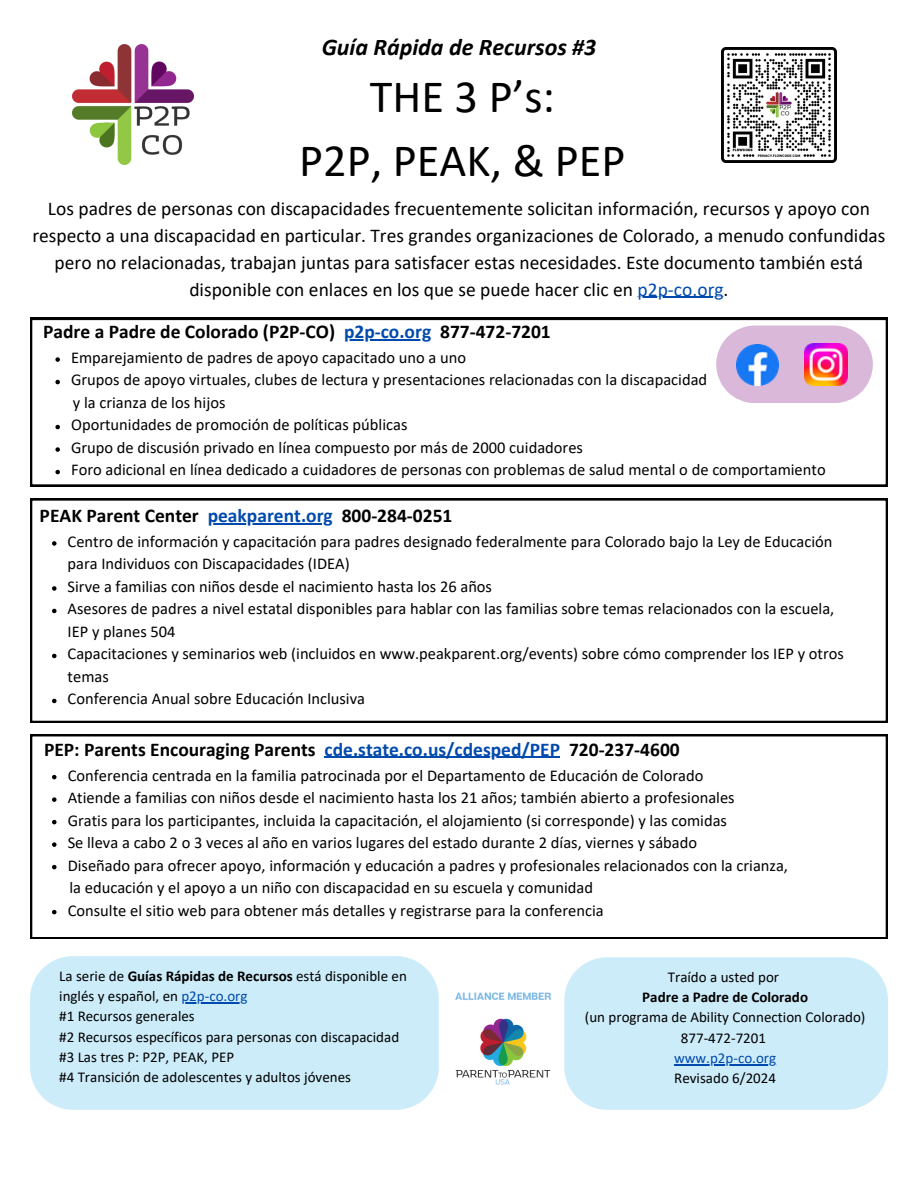
<style>
.page{position:relative;width:918px;height:1188px;background:#fff}
.page>*{position:absolute;margin:0;border:0;box-sizing:border-box;transform-origin:0 0}
.t1{font:46.5px/64.2px "Calibri";color:#000;text-align:center}
.t2{font:italic 700 24px "Calibri";color:#000}
.t3{font:19.5px/27px "Calibri";color:#000;text-align:center}
.t4{font:700 19.5px "Calibri";color:#000}
.t5{font:700 19.5px "Calibri";color:#004aad}
.t6{font:16.5px/22.5px "Calibri";color:#000}
.t7{font:15px "Calibri";color:#000}
.t8{font:700 15px "Calibri";color:#000}
.t9{font:15px "Calibri";color:#004aad}
.s1{color:#004aad}
.s2{color:#000}
.s3{font-weight:700}
</style>
<div class="page">
<img style="left:73px;top:44px;width:120px;height:121px">
<hr style="left:638px;top:297px;width:86px;height:1px;background:#004aad">
<img style="left:721px;top:48px;width:115px;height:114px">
<svg style="left:30px;top:318px;width:858px;height:169px"></svg>
<svg style="left:716px;top:326px;width:157px;height:77px;background:#dfc2de"></svg>
<img style="left:805px;top:343px;width:43px;height:43px">
<img style="left:737px;top:344px;width:42px;height:42px">
<svg style="left:30px;top:498px;width:858px;height:225px"></svg>
<div style="left:30px;top:956px;width:404px;height:154px;background:#cdecf9"></div>
<div style="left:570px;top:957px;width:318px;height:153px;background:#cdecf9"></div>
<img style="left:428px;top:979px;width:149px;height:117px">
<hr style="left:208px;top:523px;width:125px;height:1px;background:#004aad">
<svg style="left:52px;top:541px;width:5px;height:5px"></svg>
<svg style="left:52px;top:586px;width:5px;height:5px"></svg>
<svg style="left:52px;top:609px;width:5px;height:4px"></svg>
<svg style="left:52px;top:654px;width:5px;height:4px"></svg>
<svg style="left:52px;top:699px;width:5px;height:4px"></svg>
<svg style="left:30px;top:734px;width:858px;height:205px"></svg>
<hr style="left:344px;top:339px;width:87px;height:1px;background:#004aad">
<svg style="left:55px;top:357px;width:5px;height:5px"></svg>
<svg style="left:55px;top:380px;width:5px;height:4px"></svg>
<svg style="left:55px;top:425px;width:5px;height:4px"></svg>
<svg style="left:55px;top:447px;width:5px;height:5px"></svg>
<svg style="left:55px;top:470px;width:5px;height:4px"></svg>
<hr style="left:181px;top:1002px;width:67px;height:1px;background:#004aad">
<hr style="left:674px;top:1064px;width:102px;height:1px;background:#004aad">
<hr style="left:325px;top:757px;width:235px;height:1px;background:#004aad">
<svg style="left:52px;top:775px;width:5px;height:4px"></svg>
<svg style="left:52px;top:797px;width:5px;height:5px"></svg>
<svg style="left:52px;top:820px;width:5px;height:4px"></svg>
<svg style="left:52px;top:842px;width:5px;height:5px"></svg>
<svg style="left:52px;top:865px;width:5px;height:4px"></svg>
<svg style="left:52px;top:910px;width:5px;height:4px"></svg>
<h4 class="t2" style="left:322px;top:37px;width:276px">Guía Rápida de Recursos #3</h4>
<p class="t1" style="left:299px;top:68px;width:328px">THE 3 P’s:<br>P2P, PEAK, &amp; PEP</p>
<p class="t3" style="left:48px;top:196px;width:823px">Los padres de personas con discapacidades frecuentemente solicitan información, recursos y apoyo con</p>
<p class="t3" style="left:32px;top:223px;width:855px">respecto a una discapacidad en particular. Tres grandes organizaciones de Colorado, a menudo confundidas pero no relacionadas, trabajan juntas para satisfacer estas necesidades. Este documento también está disponible con enlaces en los que se puede hacer clic en <span class="s1">p2p-co.org</span>.</p>
<p class="t4" style="left:43px;top:324px;width:294px">Padre a Padre de Colorado (P2P-CO)</p>
<p class="t4" style="left:344px;top:324px;width:208px"><span class="s1">p2p-co.org</span> 877-472-7201</p>
<p class="t6" style="left:71px;top:348px;width:638px">Emparejamiento de padres de apoyo capacitado uno a uno<br>Grupos de apoyo virtuales, clubes de lectura y presentaciones relacionadas con la discapacidad</p>
<p class="t6" style="left:73px;top:393px;width:154px">y la crianza de los hijos</p>
<p class="t6" style="left:71px;top:415px;width:338px">Oportunidades de promoción de políticas públicas</p>
<p class="t6" style="left:71px;top:438px;width:513px">Grupo de discusión privado en línea compuesto por más de 2000 cuidadores</p>
<h3 class="t6" style="left:71px;top:460px;width:756px">Foro adicional en línea dedicado a cuidadores de personas con problemas de salud mental o de comportamiento</h3>
<p class="t4" style="left:40px;top:507px;width:161px">PEAK Parent Center</p>
<p class="t5" style="left:208px;top:507px;width:246px">peakparent.org <span class="s2">800-284-0251</span></p>
<p class="t6" style="left:68px;top:531px;width:766px">Centro de información y capacitación para padres designado federalmente para Colorado bajo la Ley de Educación para Individuos con Discapacidades (IDEA)</p>
<p class="t6" style="left:68px;top:576px;width:426px">Sirve a familias con niños desde el nacimiento hasta los 26 años</p>
<p class="t6" style="left:68px;top:599px;width:768px">Asesores de padres a nivel estatal disponibles para hablar con las familias sobre temas relacionados con la escuela,<br>IEP y planes 504</p>
<p class="t6" style="left:68px;top:644px;width:778px">Capacitaciones y seminarios web (incluidos en www.peakparent.org/events) sobre cómo comprender los IEP y otros temas</p>
<h3 class="t6" style="left:68px;top:689px;width:299px">Conferencia Anual sobre Educación Inclusiva</h3>
<p class="t4" style="left:44px;top:741px;width:273px">PEP: Parents Encouraging Parents</p>
<p class="t5" style="left:325px;top:741px;width:357px">cde.state.co.us/cdesped/PEP <span class="s2">720-237-4600</span></p>
<p class="t6" style="left:68px;top:765px;width:669px">Conferencia centrada en la familia patrocinada por el Departamento de Educación de Colorado<br>Atiende a familias con niños desde el nacimiento hasta los 21 años; también abierto a profesionales</p>
<p class="t6" style="left:68px;top:810px;width:661px">Gratis para los participantes, incluida la capacitación, el alojamiento (si corresponde) y las comidas</p>
<p class="t6" style="left:68px;top:833px;width:631px">Se lleva a cabo 2 o 3 veces al año en varios lugares del estado durante 2 días, viernes y sábado</p>
<p class="t6" style="left:68px;top:855px;width:722px">Diseñado para ofrecer apoyo, información y educación a padres y profesionales relacionados con la crianza,</p>
<p class="t6" style="left:69px;top:878px;width:525px">la educación y el apoyo a un niño con discapacidad en su escuela y comunidad</p>
<p class="t6" style="left:68px;top:900px;width:538px">Consulte el sitio web para obtener más detalles y registrarse para la conferencia</p>
<p class="t7" style="left:59px;top:970px;width:349px">La serie de <span class="s3">Guías Rápidas de Recursos</span> está disponible en</p>
<p class="t7" style="left:59px;top:990px;width:190px">inglés y español, en <span class="s1">p2p-co.org</span></p>
<p class="t7" style="left:59px;top:1010px;width:137px">#1 Recursos generales</p>
<p class="t7" style="left:59px;top:1030px;width:341px">#2 Recursos específicos para personas con discapacidad</p>
<p class="t7" style="left:59px;top:1051px;width:177px">#3 Las tres P: P2P, PEAK, PEP</p>
<p class="t7" style="left:59px;top:1071px;width:293px">#4 Transición de adolescentes y adultos jóvenes</p>
<p class="t7" style="left:668px;top:971px;width:113px">Traído a usted por</p>
<p class="t8" style="left:642px;top:991px;width:167px">Padre a Padre de Colorado</p>
<p class="t7" style="left:585px;top:1011px;width:282px">(un programa de Ability Connection Colorado)</p>
<p class="t7" style="left:681px;top:1031px;width:87px">877-472-7201</p>
<p class="t9" style="left:674px;top:1052px;width:104px">www.p2p-co.org</p>
<p class="t7" style="left:674px;top:1072px;width:103px">Revisado 6/2024</p>
</div>
